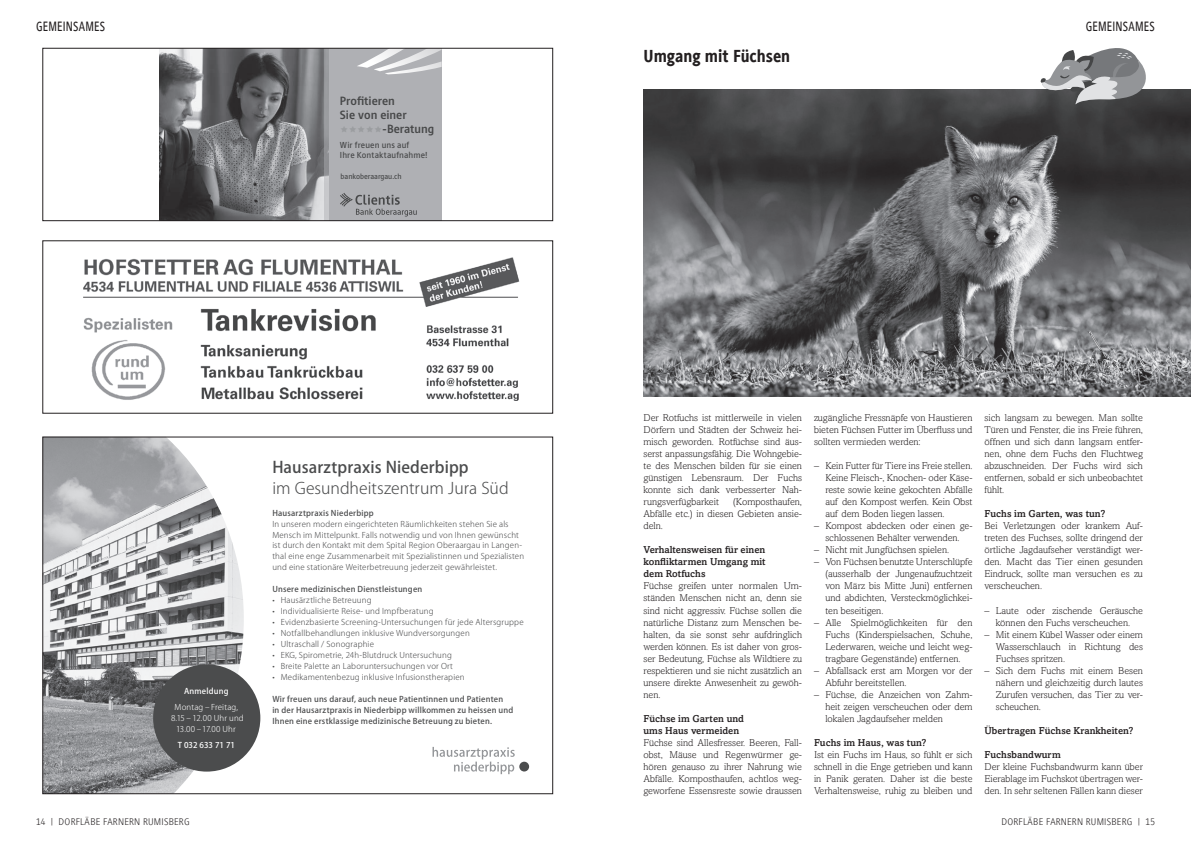
<style>
.page{position:relative;width:1191px;height:842px;background:#fff}
.page>*{position:absolute;margin:0;border:0;box-sizing:border-box;transform-origin:0 0}
.t1{font:800 18px "Generis Sans Com";color:#231f20;scale:.9 1}
.t2{font:300 15.9px "Koz Go Pr 6 N";color:#4b4c4d}
.t3{font:500 15.9px "Koz Go Pr 6 N";letter-spacing:.01em;color:#4b4c4d}
.t4{font:500 14px "Generis Sans Com";letter-spacing:.02em;color:#231f20;scale:.8 1}
.t5{font:700 12.2px "Cast";color:#474849}
.t6{font:300 10px/12px "Amasis MT Std";color:#231f20;text-align:justify}
.t7{font:500 10px/12px "Amasis MT Std";color:#231f20;text-align:justify}
.t8{font:300 10px "Generis Sans Com";letter-spacing:.02em;color:#231f20}
.t9{font:500 8.8px/10px "Cast";letter-spacing:.015em;color:#474849}
.t10{font:300 8px/10.9px "Koz Go Pr 6 N";letter-spacing:.02em;color:#4b4c4d}
.t11{font:500 8px/10.9px "Koz Go Pr 6 N";letter-spacing:.025em;color:#4b4c4d}
.t12{font:300 8px/10.9px "Koz Go Pr 6 N";letter-spacing:.02em;color:#fff;text-align:center}
.t13{font:500 8px "Koz Go Pr 6 N";color:#fff}
.t14{font:500 8px "Koz Go Pr 6 N";letter-spacing:.025em;color:#fff}
.t15{font:500 7.7px "Cast";color:#474849}
</style>
<div class="page">
<img style="left:45px;top:439px;width:199px;height:353px">
<div style="left:153px;top:664px;width:107px;height:108px;background:#4b4c4d;border-radius:50%"></div>
<div style="left:519px;top:762px;width:10px;height:9px;background:#4b4c4d;border-radius:50%"></div>
<svg style="left:432px;top:747px;width:83px;height:27px"></svg>
<img style="left:159px;top:50px;width:165px;height:169px">
<svg style="left:324px;top:50px;width:5px;height:169px"></svg>
<div style="left:329px;top:48px;width:113px;height:173px;background:#afb0b4"></div>
<svg style="left:357px;top:50px;width:85px;height:24px"></svg>
<svg style="left:340px;top:193px;width:77px;height:24px"></svg>
<div style="left:43px;top:48px;width:510px;height:173px;border:1px solid #231f20"></div>
<img style="left:83px;top:257px;width:437px;height:144px">
<img style="left:643px;top:89px;width:548px;height:308px">
<svg style="left:1040px;top:48px;width:107px;height:56px"></svg>
<h3 class="t4" style="left:36px;top:19px;width:88px">GEMEINSAMES</h3>
<p class="t5" style="left:340px;top:94px;width:56px">Profitieren</p>
<p class="t5" style="left:340px;top:108px;width:68px">Sie von einer</p>
<p class="t5" style="left:382px;top:122px;width:53px">-Beratung</p>
<p class="t9" style="left:340px;top:140px;width:89px">Wir freuen uns auf<br>Ihre Kontaktaufnahme!</p>
<p class="t15" style="left:340px;top:172px;width:62px">bankoberaargau.ch</p>
<p class="t14" style="left:184px;top:687px;width:46px">Anmeldung</p>
<p class="t12" style="left:171px;top:702px;width:74px">Montag – Freitag,<br>8.15 – 12.00 Uhr und<br>13.00 –17.00 Uhr</p>
<p class="t13" style="left:178px;top:741px;width:59px">T 032 633 71 71</p>
<h2 class="t3" style="left:272px;top:459px;width:198px">Hausarztpraxis Niederbipp</h2>
<h2 class="t2" style="left:272px;top:480px;width:238px">im Gesundheitszentrum Jura Süd</h2>
<p class="t11" style="left:272px;top:507px;width:103px">Hausarztpraxis Niederbipp</p>
<p class="t10" style="left:272px;top:518px;width:253px">In unseren modern eingerichteten Räumlichkeiten stehen Sie als Mensch im Mittelpunkt. Falls notwendig und von Ihnen gewünscht ist durch den Kontakt mit dem Spital Region Oberaargau in Langen&shy;thal eine enge Zusammenarbeit mit Spezialistinnen und Spezialisten und eine stationäre Weiterbetreuung jederzeit gewährleistet.</p>
<p class="t11" style="left:272px;top:584px;width:151px">Unsere medizinischen Dienstleistungen</p>
<p class="t10" style="left:272px;top:595px;width:101px">• Hausärztliche Betreuung</p>
<p class="t10" style="left:272px;top:606px;width:163px">• Individualisierte Reise- und Impfberatung</p>
<p class="t10" style="left:272px;top:617px;width:253px">• Evidenzbasierte Screening-Untersuchungen für jede Altersgruppe</p>
<p class="t10" style="left:272px;top:628px;width:199px">• Notfallbehandlungen inklusive Wundversorgungen</p>
<p class="t10" style="left:272px;top:639px;width:103px">• Ultraschall / Sonographie</p>
<p class="t10" style="left:272px;top:650px;width:181px">• EKG, Spirometrie, 24h-Blutdruck Untersuchung</p>
<p class="t10" style="left:272px;top:661px;width:182px">• Breite Palette an Laboruntersuchungen vor Ort</p>
<p class="t10" style="left:272px;top:672px;width:194px">• Medikamentenbezug inklusive Infusionstherapien</p>
<p class="t11" style="left:272px;top:693px;width:242px">Wir freuen uns darauf, auch neue Patientinnen und Patienten<br>in der Hausarztpraxis in Niederbipp willkommen zu heissen und<br>Ihnen eine erstklassige medizinische Betreuung zu bieten.</p>
<h1 class="t1" style="left:643px;top:46px;width:165px">Umgang mit Füchsen</h1>
<h3 class="t4" style="left:1085px;top:19px;width:88px">GEMEINSAMES</h3>
<p class="t6" style="left:643px;top:412px;width:160px">Der Rotfuchs ist mittlerweile in vielen Dörfern und Städten der Schweiz hei&shy;misch geworden. Rotfüchse sind äus&shy;serst anpassungsfähig. Die Wohngebie&shy;te des Menschen bilden für sie einen günstigen Lebensraum. Der Fuchs konnte sich dank verbesserter Nah&shy;rungsverfügbarkeit</p>
<p class="t6" style="left:643px;top:496px;width:160px;text-indent:90px">(Komposthaufen, Abfälle etc.) in diesen Gebieten ansie&shy;deln.</p>
<p class="t7" style="left:643px;top:544px;width:124px">Verhaltensweisen für einen konfliktarmen Umgang mit dem Rotfuchs</p>
<p class="t6" style="left:643px;top:580px;width:160px">Füchse greifen unter normalen Um&shy;ständen Menschen nicht an, denn sie sind nicht aggressiv. Füchse sollen die natürliche Distanz zum Menschen be&shy;halten, da sie sonst sehr aufdringlich werden können. Es ist daher von gros&shy;ser Bedeutung, Füchse als Wildtiere zu respektieren und sie nicht zusätzlich an unsere direkte Anwesenheit zu gewöh&shy;nen.</p>
<p class="t7" style="left:643px;top:712px;width:102px">Füchse im Garten und ums Haus vermeiden</p>
<p class="t6" style="left:643px;top:736px;width:160px">Füchse sind Allesfresser. Beeren, Fall&shy;obst, Mäuse und Regenwürmer ge&shy;hören genauso zu ihrer Nahrung wie Abfälle. Komposthaufen, achtlos weg&shy;geworfene Essensreste sowie draussen</p>
<p class="t6" style="left:814px;top:412px;width:160px">zugängliche Fressnäpfe von Haustieren bieten Füchsen Futter im Überfluss und sollten vermieden werden:</p>
<p class="t6" style="left:825px;top:460px;width:149px;text-indent:-11px">– Kein Futter für Tiere ins Freie stellen.<br>Keine Fleisch-, Knochen- oder Käse&shy;reste sowie keine gekochten Abfälle auf den Kompost werfen. Kein Obst auf dem Boden liegen lassen.</p>
<p class="t6" style="left:814px;top:520px;width:160px;text-align:center">– Kompost abdecken oder einen ge&shy;schlossenen Behälter verwenden.</p>
<p class="t6" style="left:814px;top:544px;width:137px">– Nicht mit Jungfüchsen spielen.</p>
<p class="t6" style="left:825px;top:556px;width:149px;text-indent:-11px">– Von Füchsen benutzte Unterschlüpfe (ausserhalb der Jungenaufzuchtzeit von März bis Mitte Juni) entfernen und abdichten, Versteckmöglichkei&shy;ten beseitigen.</p>
<p class="t6" style="left:825px;top:616px;width:149px;text-indent:-11px">– Alle Spielmöglichkeiten für den Fuchs (Kinderspielsachen, Schuhe, Lederwaren, weiche und leicht weg&shy;tragbare Gegenstände) entfernen.</p>
<p class="t6" style="left:825px;top:664px;width:149px;text-indent:-11px">– Abfallsack erst am Morgen vor der<br>Abfuhr bereitstellen.</p>
<p class="t6" style="left:825px;top:688px;width:149px;text-indent:-11px">– Füchse, die Anzeichen von Zahm&shy;heit zeigen verscheuchen oder dem lokalen Jagdaufseher melden</p>
<p class="t7" style="left:814px;top:736px;width:114px">Fuchs im Haus, was tun?</p>
<p class="t6" style="left:814px;top:748px;width:160px">Ist ein Fuchs im Haus, so fühlt er sich schnell in die Enge getrieben und kann in Panik geraten. Daher ist die beste Verhaltensweise, ruhig zu bleiben und</p>
<p class="t6" style="left:984px;top:412px;width:160px">sich langsam zu bewegen. Man sollte Türen und Fenster, die ins Freie führen, öffnen und sich dann langsam entfer&shy;nen, ohne dem Fuchs den Fluchtweg abzuschneiden. Der Fuchs wird sich entfernen, sobald er sich unbeobachtet fühlt.</p>
<p class="t7" style="left:984px;top:508px;width:122px">Fuchs im Garten, was tun?</p>
<p class="t6" style="left:984px;top:520px;width:160px">Bei Verletzungen oder krankem Auf&shy;treten des Fuchses, sollte dringend der örtliche Jagdaufseher verständigt wer&shy;den. Macht das Tier einen gesunden Eindruck, sollte man versuchen es zu verscheuchen.</p>
<p class="t6" style="left:984px;top:604px;width:160px;text-align:center">– Laute oder zischende Geräusche können den Fuchs verscheuchen.</p>
<p class="t6" style="left:995px;top:628px;width:149px;text-indent:-11px">– Mit einem Kübel Wasser oder einem Wasserschlauch in Richtung des Fuchses spritzen.</p>
<p class="t6" style="left:995px;top:664px;width:149px;text-indent:-11px">– Sich dem Fuchs mit einem Besen nähern und gleichzeitig durch lautes Zurufen versuchen, das Tier zu ver&shy;scheuchen.</p>
<p class="t7" style="left:984px;top:724px;width:150px">Übertragen Füchse Krankheiten?</p>
<p class="t7" style="left:984px;top:748px;width:78px">Fuchsbandwurm</p>
<p class="t6" style="left:984px;top:760px;width:160px">Der kleine Fuchsbandwurm kann über Eierablage im Fuchskot übertragen wer&shy;den. In sehr seltenen Fällen kann dieser</p>
<p class="t8" style="left:36px;top:816px;width:155px">14 | DORFLÄBE FARNERN RUMISBERG</p>
<p class="t8" style="left:1001px;top:816px;width:155px">DORFLÄBE FARNERN RUMISBERG | 15</p>
</div>
